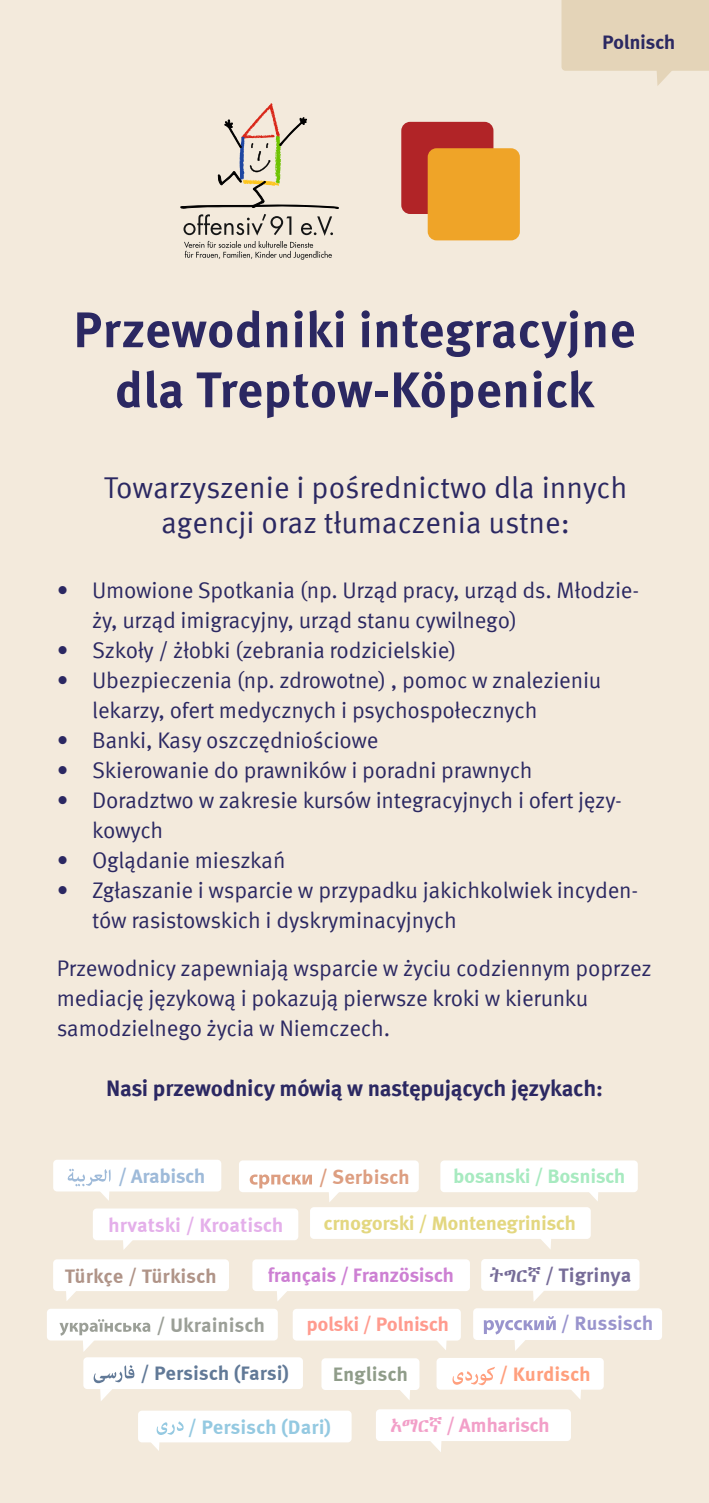
<style>
.page{position:relative;width:709px;height:1503px;background:#fff}
.page>*{position:absolute;margin:0;border:0;box-sizing:border-box;transform-origin:0 0}
.t1{font:700 50px/60px "Meta Correspondence";color:#2b2862;text-align:center}
.t2{font:30px/35px "Meta Pro";color:#2b2862;text-align:center}
.t3{font:22.5px/30px "Meta Pro";letter-spacing:-.01em;color:#2b2862}
.t4{font:700 22.5px "Meta Pro";letter-spacing:-.015em;color:#2b2862}
.t5{font:700 20px "Meta Correspondence";letter-spacing:-.02em;color:#e3d780}
.t6{font:700 20px "Meta Correspondence";letter-spacing:-.02em;color:#cd80d3}
.t7{font:700 20px "Meta Correspondence";letter-spacing:-.005em;color:#e4afea}
.t8{font:700 20px "Meta Correspondence";letter-spacing:-.025em;color:#a7eac0}
.t9{font:700 20px "Meta Correspondence";letter-spacing:-.01em;color:#617997}
.t10{font:700 20px "Meta Correspondence";letter-spacing:-.025em;color:#ff9b8e}
.t11{font:700 20px "Meta Correspondence";letter-spacing:-.01em;color:#b09488}
.t12{font:700 20px "Meta Correspondence";letter-spacing:-.005em;color:#94c9e1}
.t13{font:700 20px "Meta Correspondence";letter-spacing:-.02em;color:#f29fc8}
.t14{font:700 20px "Meta Correspondence";color:#766c98}
.t15{font:700 20px "Meta Correspondence";letter-spacing:-.005em;color:#9b9f97}
.t16{font:700 20px "Meta Correspondence";letter-spacing:-.025em;color:#9ebad9}
.t17{font:700 20px "Meta Correspondence";letter-spacing:-.005em;color:#dd9e81}
.t18{font:700 20px "Meta Correspondence";letter-spacing:-.01em;color:#9994cd}
.t19{font:700 20px "Meta Correspondence";letter-spacing:-.01em;color:#ff9f7d}
.t20{font:700 20px "Meta Correspondence";letter-spacing:-.025em;color:#2b2862}
.t21{font:700 20px "Meta Correspondence";letter-spacing:-.005em;color:#8f9c89}
.s1{font-family:"Abyssinica SIL";font-weight:400}
</style>
<div class="page">
<div style="left:0;top:0;width:709px;height:1502px;background:#f3eadc"></div>
<svg style="left:180px;top:103px;width:159px;height:157px"></svg>
<svg style="left:561px;top:0;width:148px;height:86px"></svg>
<div style="left:401px;top:122px;width:92px;height:92px;background:#b12427;border-radius:9px"></div>
<div style="left:428px;top:148px;width:92px;height:92px;background:#efa428;border-radius:9px"></div>
<div style="left:481px;top:1258px;width:158px;height:32px;background:#fff;border-radius:4px"></div>
<svg style="left:533px;top:1290px;width:12px;height:11px"></svg>
<div style="left:376px;top:1409px;width:195px;height:31px;background:#fff;border-radius:4px"></div>
<svg style="left:429px;top:1440px;width:12px;height:12px"></svg>
<div style="left:440px;top:1160px;width:198px;height:32px;background:#fff;border-radius:4px"></div>
<svg style="left:589px;top:1192px;width:9px;height:9px"></svg>
<div style="left:252px;top:1259px;width:218px;height:32px;background:#fff;border-radius:4px"></div>
<svg style="left:277px;top:1291px;width:10px;height:10px"></svg>
<div style="left:293px;top:1308px;width:168px;height:32px;background:#fff;border-radius:4px"></div>
<svg style="left:434px;top:1340px;width:12px;height:10px"></svg>
<div style="left:53px;top:1259px;width:176px;height:32px;background:#fff;border-radius:4px"></div>
<svg style="left:66px;top:1291px;width:10px;height:10px"></svg>
<div style="left:93px;top:1208px;width:205px;height:32px;background:#fff;border-radius:4px"></div>
<svg style="left:123px;top:1240px;width:10px;height:9px"></svg>
<div style="left:321px;top:1358px;width:98px;height:31px;background:#fff;border-radius:4px"></div>
<svg style="left:398px;top:1389px;width:12px;height:11px"></svg>
<div style="left:310px;top:1207px;width:281px;height:31px;background:#fff;border-radius:4px"></div>
<svg style="left:539px;top:1238px;width:12px;height:11px"></svg>
<div style="left:53px;top:1159px;width:168px;height:32px;background:#fff;border-radius:4px"></div>
<svg style="left:68px;top:1168px;width:43px;height:32px"></svg>
<div style="left:239px;top:1160px;width:180px;height:32px;background:#fff;border-radius:4px"></div>
<svg style="left:329px;top:1192px;width:10px;height:10px"></svg>
<svg style="left:250px;top:1174px;width:62px;height:14px"></svg>
<div style="left:138px;top:1410px;width:213px;height:32px;background:#fff;border-radius:4px"></div>
<svg style="left:147px;top:1421px;width:37px;height:29px"></svg>
<div style="left:47px;top:1308px;width:231px;height:32px;background:#fff;border-radius:4px"></div>
<svg style="left:59px;top:1319px;width:91px;height:32px"></svg>
<div style="left:473px;top:1308px;width:189px;height:31px;background:#fff;border-radius:4px"></div>
<svg style="left:484px;top:1316px;width:72px;height:34px"></svg>
<div style="left:436px;top:1357px;width:168px;height:32px;background:#fff;border-radius:4px"></div>
<svg style="left:569px;top:1389px;width:12px;height:10px"></svg>
<svg style="left:452px;top:1367px;width:43px;height:18px"></svg>
<div style="left:83px;top:1357px;width:220px;height:31px;background:#fff;border-radius:4px"></div>
<svg style="left:94px;top:1365px;width:40px;height:36px"></svg>
<p class="t20" style="left:602px;top:30px;width:75px">Polnisch</p>
<h1 class="t1" style="left:73px;top:299px;width:564px">Przewodniki integracyjne dla Treptow-Köpenick</h1>
<h2 class="t2" style="left:104px;top:468px;width:525px">Towarzyszenie i pośrednictwo dla innych agencji oraz tłumaczenia ustne:</h2>
<p class="t3" style="left:92px;top:573px;width:548px;text-indent:-35px">• Umowione Spotkania (np. Urząd pracy, urząd ds. Młodzie&shy;ży, urząd imigracyjny, urząd stanu cywilnego)</p>
<p class="t3" style="left:57px;top:633px;width:401px">• Szkoły / żłobki (zebrania rodzicielskie)</p>
<p class="t3" style="left:92px;top:663px;width:511px;text-indent:-35px">• Ubezpieczenia (np. zdrowotne) , pomoc w znalezieniu lekarzy, ofert medycznych i psychospołecznych</p>
<p class="t3" style="left:57px;top:723px;width:323px">• Banki, Kasy oszczędniościowe</p>
<p class="t3" style="left:57px;top:753px;width:477px">• Skierowanie do prawników i poradni prawnych</p>
<p class="t3" style="left:92px;top:783px;width:531px;text-indent:-35px">• Doradztwo w zakresie kursów integracyjnych i ofert języ&shy;kowych</p>
<p class="t3" style="left:57px;top:843px;width:230px">• Oglądanie mieszkań</p>
<p class="t3" style="left:92px;top:873px;width:547px;text-indent:-35px">• Zgłaszanie i wsparcie w przypadku jakichkolwiek incyden&shy;tów rasistowskich i dyskryminacyjnych</p>
<p class="t3" style="left:57px;top:951px;width:596px">Przewodnicy zapewniają wsparcie w życiu codziennym poprzez mediację językową i pokazują pierwsze kroki w kierunku samodzielnego życia w Niemczech.</p>
<p class="t4" style="left:106px;top:1070px;width:498px">Nasi przewodnicy mówią w następujących językach:</p>
<p class="t16" style="left:118px;top:1163px;width:89px">/ Arabisch</p>
<p class="t17" style="left:319px;top:1164px;width:93px">/ Serbisch</p>
<p class="t8" style="left:453px;top:1164px;width:174px">bosanski / Bosnisch</p>
<p class="t7" style="left:108px;top:1213px;width:177px">hrvatski / Kroatisch</p>
<p class="t5" style="left:323px;top:1210px;width:254px">crnogorski / Montenegrinisch</p>
<p class="t14" style="left:489px;top:1263px;width:144px"><span class="s1">ትግርኛ</span> / Tigrinya</p>
<p class="t6" style="left:268px;top:1263px;width:188px">français / Französisch</p>
<p class="t10" style="left:306px;top:1312px;width:144px">polski / Polnisch</p>
<p class="t11" style="left:65px;top:1264px;width:154px">Türkçe / Türkisch</p>
<p class="t15" style="left:156px;top:1312px;width:110px">/ Ukrainisch</p>
<p class="t18" style="left:561px;top:1311px;width:94px">/ Russisch</p>
<p class="t9" style="left:140px;top:1361px;width:150px">/ Persisch (Farsi)</p>
<p class="t19" style="left:499px;top:1362px;width:93px">/ Kurdisch</p>
<p class="t21" style="left:333px;top:1361px;width:77px">Englisch</p>
<p class="t12" style="left:188px;top:1415px;width:145px">/ Persisch (Dari)</p>
<p class="t13" style="left:390px;top:1412px;width:161px"><span class="s1">አማርኛ</span> / Amharisch</p>
</div>
